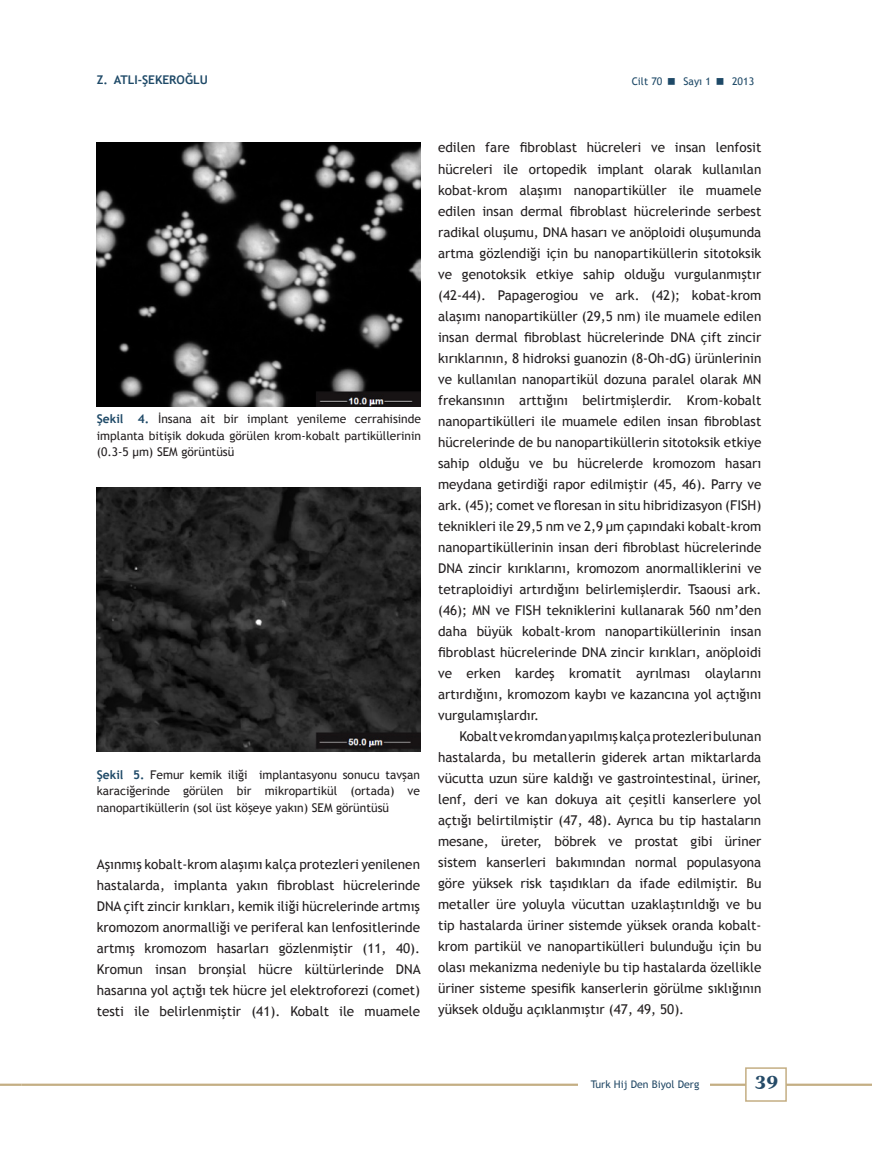
<style>
.page{position:relative;width:872px;height:1170px;background:#fff}
.page>*{position:absolute;margin:0;border:0;box-sizing:border-box;transform-origin:0 0}
.t1{font:900 18px "Arrus BT";color:#244a67}
.metin{font:13.5px/21px "Trebuchet MS";color:#231f20;text-align:justify}
.t2{font:12px/16.5px "Trebuchet MS";color:#231f20;text-align:justify}
.metin-2{font:700 12px "Trebuchet MS";color:#1e4967}
.t3{font:10.5px "Trebuchet MS";color:#244a67}
.t4{font:10.5px "Trebuchet MS";color:#1e4967}
.s1{font-weight:700;color:#1e4967}
</style>
<div class="page">
<hr style="left:21px;top:1083px;width:851px;height:2px;background:#c4ae83">
<div style="left:745px;top:1067px;width:42px;height:34px;background:#fff;border:2px solid #c4ae83"></div>
<div style="left:578px;top:1077px;width:132px;height:17px;background:#fff"></div>
<hr style="left:0;top:1083px;width:21px;height:2px;background:#c4ae83">
<img style="left:97px;top:142px;width:323px;height:264px">
<img style="left:97px;top:487px;width:323px;height:264px">
<p class="metin-2" style="left:97px;top:72px;width:113px">Z. ATLI-ŞEKEROĞLU</p>
<p class="t4" style="left:631px;top:75px;width:32px">Cilt 70</p>
<p class="t4" style="left:683px;top:75px;width:29px">Sayı 1</p>
<p class="t4" style="left:732px;top:75px;width:24px">2013</p>
<p class="t2" style="left:97px;top:411px;width:326px"><span class="s1">Şekil 4.</span> İnsana ait bir implant yenileme cerrahisinde implanta bitişik dokuda görülen krom-kobalt partiküllerinin (0.3-5 µm) SEM görüntüsü</p>
<p class="t2" style="left:97px;top:766px;width:325px"><span class="s1">Şekil 5.</span> Femur kemik iliği implantasyonu sonucu tavşan karaciğerinde görülen bir mikropartikül (ortada) ve nanopartiküllerin (sol üst köşeye yakın) SEM görüntüsü</p>
<p class="metin" style="left:97px;top:853px;width:325px">Aşınmış kobalt-krom alaşımı kalça protezleri yenilenen hastalarda, implanta yakın fibroblast hücrelerinde DNA çift zincir kırıkları, kemik iliği hücrelerinde artmış kromozom anormalliği ve periferal kan lenfositlerinde artmış kromozom hasarları gözlenmiştir (11, 40).<br>Kromun insan bronşial hücre kültürlerinde DNA hasarına yol açtığı tek hücre jel elektroforezi (comet) testi ile belirlenmiştir (41). Kobalt ile muamele</p>
<p class="metin" style="left:438px;top:137px;width:325px">edilen fare fibroblast hücreleri ve insan lenfosit hücreleri ile ortopedik implant olarak kullanılan kobat-krom alaşımı nanopartiküller ile muamele edilen insan dermal fibroblast hücrelerinde serbest radikal oluşumu, DNA hasarı ve anöploidi oluşumunda artma gözlendiği için bu nanopartiküllerin sitotoksik ve genotoksik etkiye sahip olduğu vurgulanmıştır (42-44). Papagerogiou ve ark. (42); kobat-krom alaşımı nanopartiküller (29,5 nm) ile muamele edilen insan dermal fibroblast hücrelerinde DNA çift zincir kırıklarının, 8 hidroksi guanozin (8-Oh-dG) ürünlerinin ve kullanılan nanopartikül dozuna paralel olarak MN frekansının arttığını belirtmişlerdir. Krom-kobalt nanopartikülleri ile muamele edilen insan fibroblast hücrelerinde de bu nanopartiküllerin sitotoksik etkiye sahip olduğu ve bu hücrelerde kromozom hasarı meydana getirdiği rapor edilmiştir (45, 46). Parry ve ark. (45); comet ve floresan in situ hibridizasyon (FISH) teknikleri ile 29,5 nm ve 2,9 µm çapındaki kobalt-krom nanopartiküllerinin insan deri fibroblast hücrelerinde DNA zincir kırıklarını, kromozom anormalliklerini ve tetraploidiyi artırdığını belirlemişlerdir. Tsaousi ark. (46); MN ve FISH tekniklerini kullanarak 560 nm’den daha büyük kobalt-krom nanopartiküllerinin insan fibroblast hücrelerinde DNA zincir kırıkları, anöploidi ve erken kardeş kromatit ayrılması olaylarını artırdığını, kromozom kaybı ve kazancına yol açtığını vurgulamışlardır.</p>
<p class="metin" style="left:438px;top:725px;width:325px;text-indent:21px">Kobalt ve kromdan yapılmış kalça protezleri bulunan hastalarda, bu metallerin giderek artan miktarlarda vücutta uzun süre kaldığı ve gastrointestinal, üriner, lenf, deri ve kan dokuya ait çeşitli kanserlere yol açtığı belirtilmiştir (47, 48). Ayrıca bu tip hastaların mesane, üreter, böbrek ve prostat gibi üriner sistem kanserleri bakımından normal populasyona göre yüksek risk taşıdıkları da ifade edilmiştir. Bu metaller üre yoluyla vücuttan uzaklaştırıldığı ve bu tip hastalarda üriner sistemde yüksek oranda kobalt&shy;krom partikül ve nanopartikülleri bulunduğu için bu olası mekanizma nedeniyle bu tip hastalarda özellikle üriner sisteme spesifik kanserlerin görülme sıklığının yüksek olduğu açıklanmıştır (47, 49, 50).</p>
<p class="t3" style="left:591px;top:1078px;width:110px">Turk Hij Den Biyol Derg</p>
<h1 class="t1" style="left:754px;top:1071px;width:25px">39</h1>
</div>
